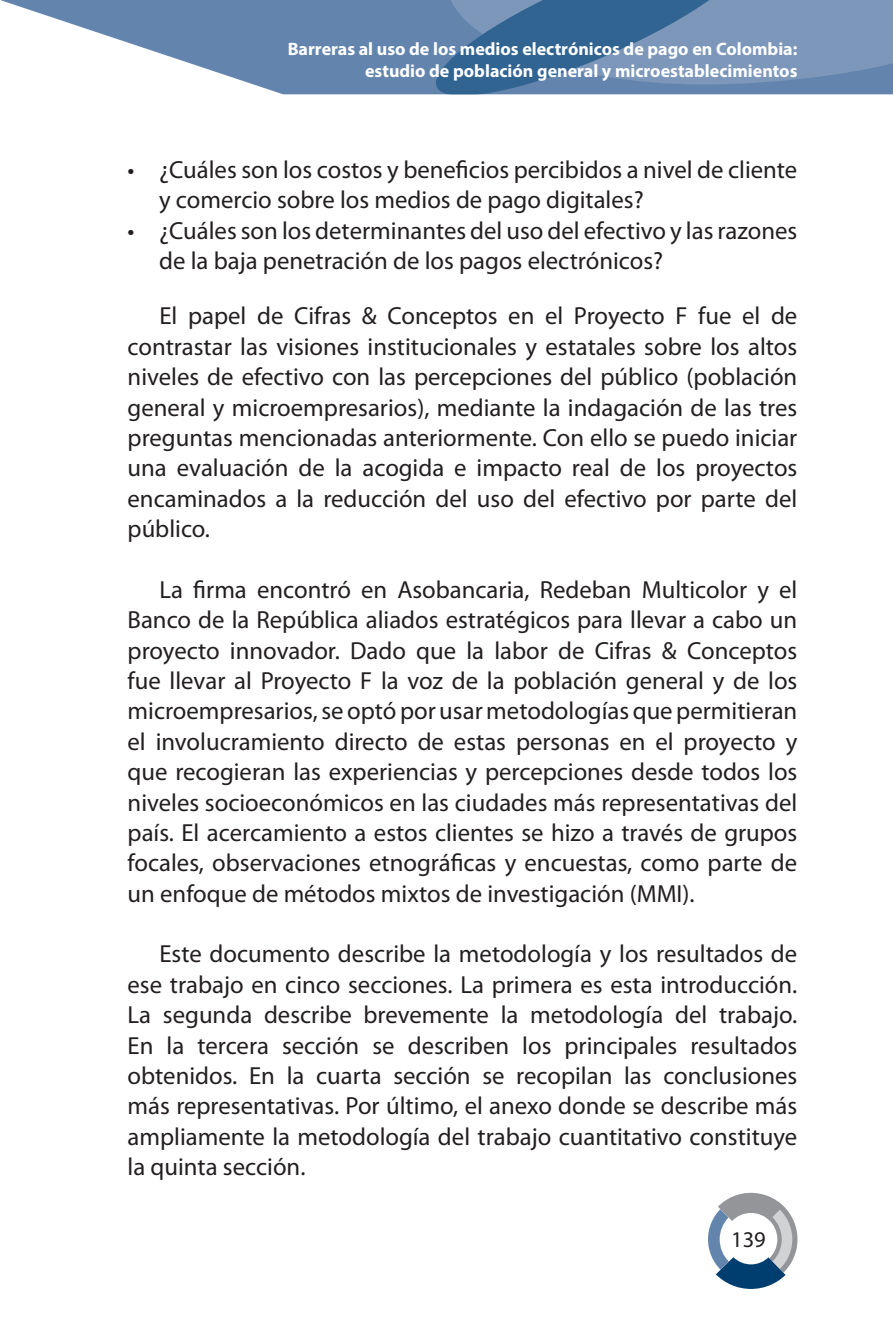
<style>
.page{position:relative;width:893px;height:1340px;background:#fff}
.page>*{position:absolute;margin:0;border:0;box-sizing:border-box;transform-origin:0 0}
.t1{font:24.75px/30.4px "Myriad Pro";color:#231f20;text-align:justify}
.t2{font:22.5px "Myriad Pro";color:#231f20}
.t3{font:700 18px/21.6px "Myriad Pro";color:#fff;text-align:right}
</style>
<div class="page">
<svg style="left:708px;top:1192px;width:89px;height:96px"></svg>
<svg style="left:1px;top:0;width:427px;height:94px;fill:#6385ad"></svg>
<svg style="left:428px;top:0;width:465px;height:94px;background:#5f83aa"></svg>
<p class="t3" style="left:288px;top:37px;width:511px">Barreras al uso de los medios electrónicos de pago en Colombia: estudio de población general y microestablecimientos</p>
<p class="t1" style="left:159px;top:154px;width:640px;text-indent:-32px">• ¿Cuáles son los costos y beneficios percibidos a nivel de cliente y comercio sobre los medios de pago digitales?</p>
<p class="t1" style="left:159px;top:215px;width:640px;text-indent:-32px">• ¿Cuáles son los determinantes del uso del efectivo y las razones de la baja penetración de los pagos electrónicos?</p>
<p class="t1" style="left:128px;top:300px;width:671px;text-indent:32px">El papel de Cifras &amp; Conceptos en el Proyecto F fue el de contrastar las visiones institucionales y estatales sobre los altos niveles de efectivo con las percepciones del público (población general y microempresarios), mediante la indagación de las tres preguntas mencionadas anteriormente. Con ello se puedo iniciar una evaluación de la acogida e impacto real de los proyectos encaminados a la reducción del uso del efectivo por parte del público.</p>
<p class="t1" style="left:128px;top:574px;width:671px;text-indent:32px">La firma encontró en Asobancaria, Redeban Multicolor y el Banco de la República aliados estratégicos para llevar a cabo un proyecto innovador. Dado que la labor de Cifras &amp; Conceptos fue llevar al Proyecto F la voz de la población general y de los microempresarios, se optó por usar metodologías que permitieran el involucramiento directo de estas personas en el proyecto y que recogieran las experiencias y percepciones desde todos los niveles socioeconómicos en las ciudades más representativas del país. El acercamiento a estos clientes se hizo a través de grupos focales, observaciones etnográficas y encuestas, como parte de un enfoque de métodos mixtos de investigación (MMI).</p>
<p class="t1" style="left:128px;top:938px;width:671px;text-indent:32px">Este documento describe la metodología y los resultados de ese trabajo en cinco secciones. La primera es esta introducción.<br>La segunda describe brevemente la metodología del trabajo.<br>En la tercera sección se describen los principales resultados obtenidos. En la cuarta sección se recopilan las conclusiones más representativas. Por último, el anexo donde se describe más ampliamente la metodología del trabajo cuantitativo constituye la quinta sección.</p>
<p class="t2" style="left:731px;top:1225px;width:36px">139</p>
</div>
